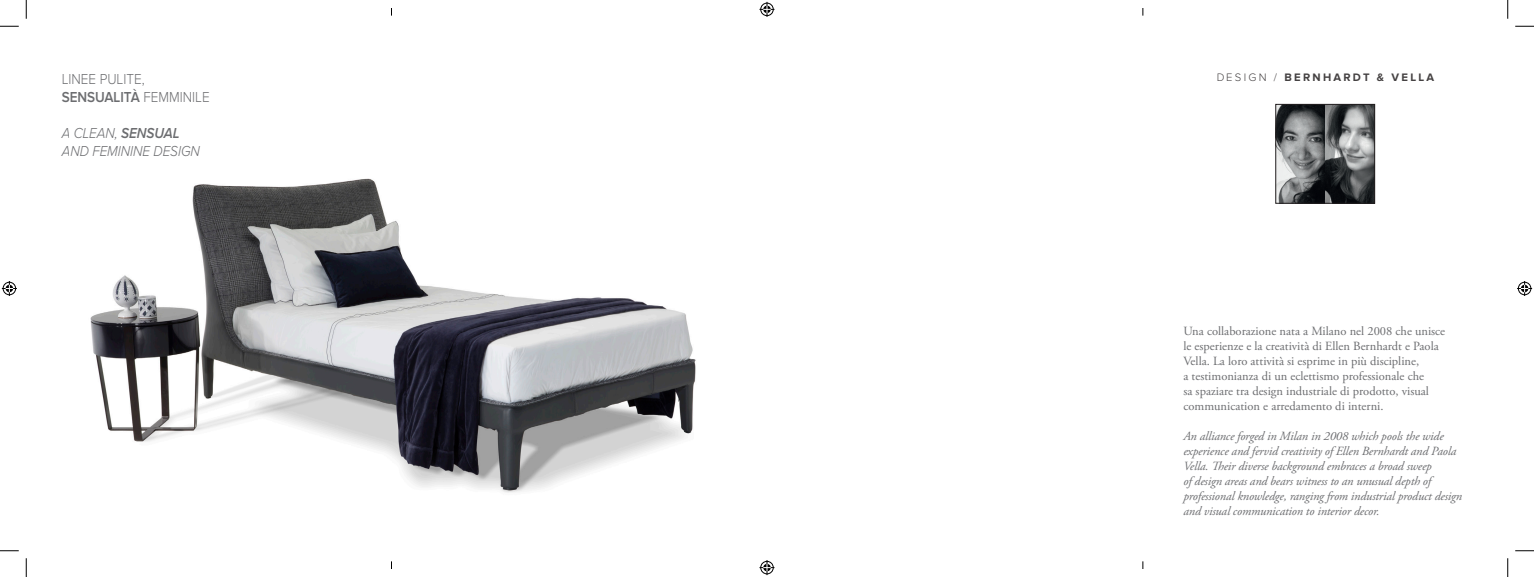
<style>
.page{position:relative;width:1534px;height:577px;background:#fff}
.page>*{position:absolute;margin:0;border:0;box-sizing:border-box;transform-origin:0 0}
.t1{font:italic 300 15px "Proxima Nova";letter-spacing:-.005em;color:#6c6d70;scale:.9 1}
.t2{font:600 15px "Proxima Nova";color:#6c6d70;scale:.9 1}
.t3{font:300 15px "Proxima Nova";color:#6c6d70;scale:.9 1}
.t4{font:italic 12.5px/15px "Adobe Garamond Pro";letter-spacing:-.01em;color:#6c6d70}
.t5{font:12.5px/15px "Adobe Garamond Pro";color:#6c6d70}
.t6{font:700 11.25px "Proxima Nova";letter-spacing:.2em;color:#231f20}
.s1{font-weight:300}
.s2{font-weight:600}
</style>
<div class="page">
<img style="left:1277px;top:106px;width:48px;height:95px">
<svg style="left:1325px;top:106px;width:47px;height:95px;background:#656769"></svg>
<div style="left:1275px;top:104px;width:99px;height:99px;border:1px solid #231f20"></div>
<img style="left:90px;top:178px;width:606px;height:315px">
<svg style="left:0;top:25px;width:19px;height:2px"></svg>
<svg style="left:1515px;top:25px;width:19px;height:2px"></svg>
<svg style="left:0;top:550px;width:19px;height:1px"></svg>
<svg style="left:1515px;top:550px;width:19px;height:1px"></svg>
<svg style="left:25px;top:0;width:2px;height:19px"></svg>
<svg style="left:25px;top:558px;width:2px;height:19px"></svg>
<svg style="left:1507px;top:0;width:1px;height:19px"></svg>
<svg style="left:1507px;top:558px;width:1px;height:19px"></svg>
<svg style="left:759px;top:2px;width:15px;height:15px"></svg>
<svg style="left:759px;top:560px;width:15px;height:15px"></svg>
<svg style="left:2px;top:281px;width:15px;height:15px"></svg>
<svg style="left:1517px;top:281px;width:15px;height:15px"></svg>
<p class="t3" style="left:62px;top:71px;width:94px">LINEE PULITE,</p>
<p class="t6" style="left:1216px;top:72px;width:219px"><span class="s1">DESIGN /</span> BERNHARDT &amp; VELLA</p>
<p class="t2" style="left:62px;top:90px;width:166px">SENSUALITÀ <span class="s1">FEMMINILE</span></p>
<p class="t1" style="left:62px;top:126px;width:133px">A CLEAN, <span class="s2">SENSUAL</span></p>
<p class="t1" style="left:62px;top:144px;width:155px">AND FEMININE DESIGN</p>
<p class="t5" style="left:1183px;top:324px;width:263px">Una collaborazione nata a Milano nel 2008 che unisce le esperienze e la creatività di Ellen Bernhardt e Paola Vella. La loro attività si esprime in più discipline,<br>a testimonianza di un eclettismo professionale che<br>sa spaziare tra design industriale di prodotto, visual communication e arredamento di interni.</p>
<p class="t4" style="left:1183px;top:429px;width:280px">An alliance forged in Milan in 2008 which pools the wide experience and fervid creativity of Ellen Bernhardt and Paola Vella. Their diverse background embraces a broad sweep<br>of design areas and bears witness to an unusual depth of professional knowledge, ranging from industrial product design and visual communication to interior decor.</p>
</div>
